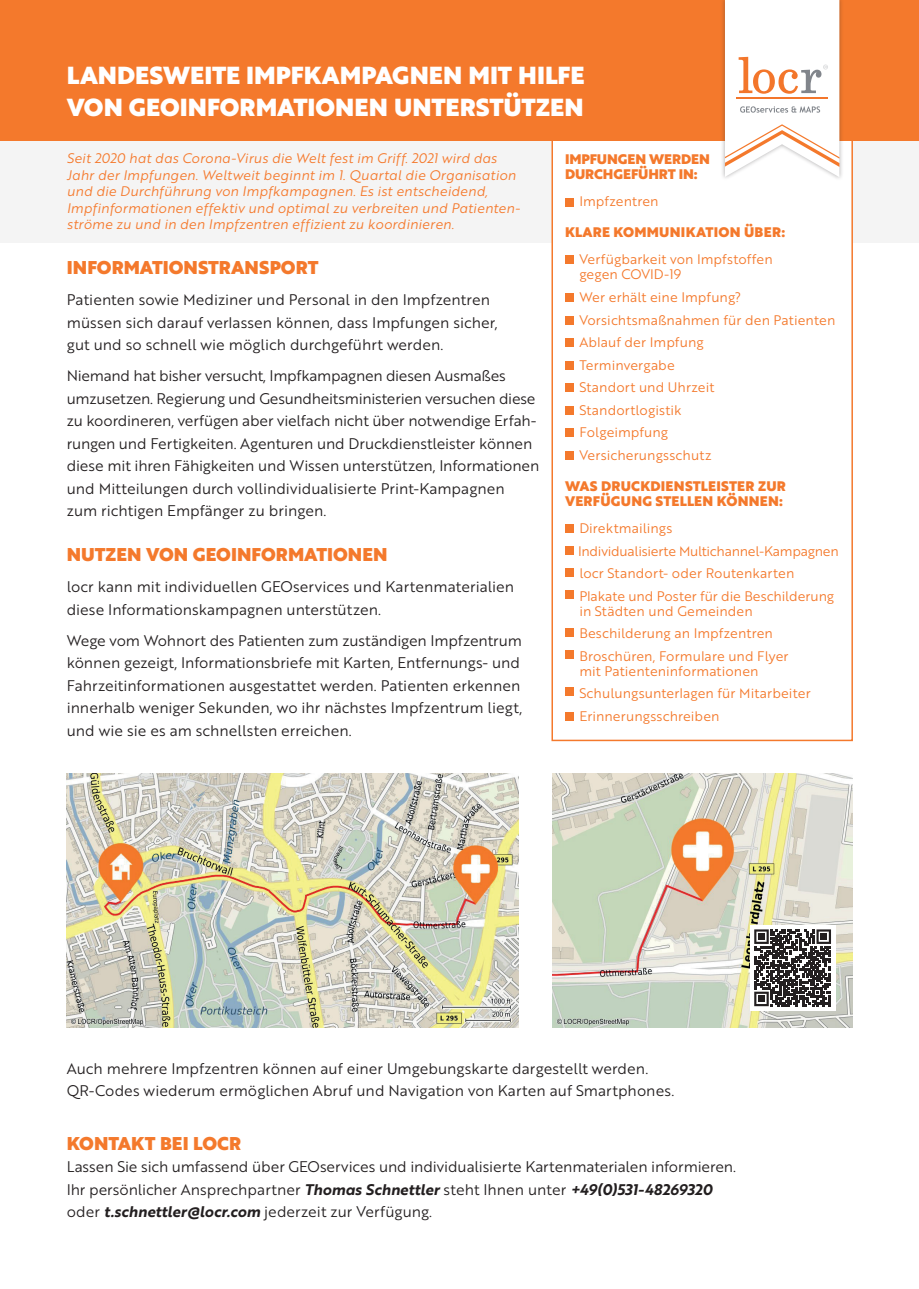
<style>
.page{position:relative;width:919px;height:1289px;background:#fff}
.page>*{position:absolute;margin:0;border:0;box-sizing:border-box;transform-origin:0 0}
.t1{font:24px/31.5px "Brother 1816 Black";color:#fff}
.Absatzformat_1{font:18px "Brother 1816 Black";letter-spacing:.005em;color:#f4792c}
.Absatzformat_2{font:15px/22.5px "Brother 1816 Book";color:#231f20}
.Absatzformat_1-2{font:15px/22.5px "Brother 1816 Book";color:#231f20}
.t2{font:13.5px/15px "Brother 1816 Book";letter-spacing:.005em;color:#f4792c}
.Absatzformat_2-2{font:13.5px/16.5px "Brother 1816 Book Italic";letter-spacing:.01em;color:#f4792c}
.t3{font:13.5px/15px "Brother 1816 Black";letter-spacing:.01em;color:#f4792c}
.t4{font:13.5px "Brother 1816 Book";letter-spacing:-.02em;color:#f4792c}
.s1{font-family:"Brother 1816 Bold Italic"}
</style>
<div class="page">
<div style="left:0;top:102px;width:918px;height:141px;background:#f4f4f4"></div>
<div style="left:551px;top:132px;width:301px;height:609px;background:#fff;border:2px solid #f4792c"></div>
<div style="left:0;top:0;width:918px;height:141px;background:#f4792c"></div>
<div style="left:565px;top:198px;width:8px;height:8px;background:#f4792c"></div>
<div style="left:565px;top:255px;width:8px;height:8px;background:#f4792c"></div>
<div style="left:565px;top:383px;width:8px;height:9px;background:#f4792c"></div>
<div style="left:565px;top:406px;width:8px;height:8px;background:#f4792c"></div>
<div style="left:565px;top:428px;width:8px;height:9px;background:#f4792c"></div>
<div style="left:565px;top:451px;width:8px;height:8px;background:#f4792c"></div>
<div style="left:565px;top:361px;width:8px;height:8px;background:#f4792c"></div>
<div style="left:565px;top:338px;width:8px;height:9px;background:#f4792c"></div>
<div style="left:565px;top:316px;width:8px;height:8px;background:#f4792c"></div>
<div style="left:565px;top:293px;width:8px;height:9px;background:#f4792c"></div>
<div style="left:565px;top:524px;width:8px;height:8px;background:#f4792c"></div>
<div style="left:565px;top:650px;width:8px;height:8px;background:#f4792c"></div>
<div style="left:565px;top:687px;width:8px;height:9px;background:#f4792c"></div>
<div style="left:565px;top:712px;width:8px;height:8px;background:#f4792c"></div>
<div style="left:565px;top:628px;width:8px;height:8px;background:#f4792c"></div>
<div style="left:565px;top:590px;width:8px;height:8px;background:#f4792c"></div>
<div style="left:565px;top:568px;width:8px;height:8px;background:#f4792c"></div>
<div style="left:565px;top:546px;width:8px;height:8px;background:#f4792c"></div>
<img style="left:67px;top:773px;width:451px;height:254px">
<img style="left:552px;top:773px;width:300px;height:254px">
<div style="left:720px;top:0;width:123px;height:181px;background:#231f20;opacity:.35"></div>
<svg style="left:724px;top:0;width:115px;height:177px"></svg>
<hr style="left:736px;top:97px;width:92px;height:1px;background:#f3762b">
<div style="left:750px;top:925px;width:85px;height:85px;background:#fff"></div>
<svg style="left:754px;top:929px;width:77px;height:77px"></svg>
<div style="left:758px;top:995px;width:6px;height:7px;background:#231f20"></div>
<p class="t1" style="left:67px;top:59px;width:519px">LANDESWEITE IMPFKAMPAGNEN MIT HILFE<br>VON GEOINFORMATIONEN UNTERSTÜTZEN</p>
<p class="Absatzformat_2-2" style="left:67px;top:149px;width:454px">Seit 2020 hat das Corona-Virus die Welt fest im Griff. 2021 wird das Jahr der Impfungen. Weltweit beginnt im 1. Quartal die Organisation und die Durchführung von Impfkampagnen. Es ist entscheidend, Impfinformationen effektiv und optimal zu verbreiten und Patienten&shy;ströme zu und in den Impfzentren effizient zu koordinieren.</p>
<p class="Absatzformat_1" style="left:67px;top:254px;width:253px">INFORMATIONSTRANSPORT</p>
<p class="Absatzformat_2" style="left:67px;top:288px;width:432px">Patienten sowie Mediziner und Personal in den Impfzentren müssen sich darauf verlassen können, dass Impfungen sicher, gut und so schnell wie möglich durchgeführt werden.</p>
<p class="Absatzformat_2" style="left:67px;top:364px;width:474px">Niemand hat bisher versucht, Impfkampagnen diesen Ausmaßes umzusetzen. Regierung und Gesundheitsministerien versuchen diese zu koordineren, verfügen aber vielfach nicht über notwendige Erfah&shy;rungen und Fertigkeiten. Agenturen und Druckdienstleister können diese mit ihren Fähigkeiten und Wissen unterstützen, Informationen und Mitteilungen durch vollindividualisierte Print-Kampagnen<br>zum richtigen Empfänger zu bringen.</p>
<p class="Absatzformat_1" style="left:67px;top:541px;width:322px">NUTZEN VON GEOINFORMATIONEN</p>
<p class="Absatzformat_2" style="left:67px;top:575px;width:449px">locr kann mit individuellen GEOservices und Kartenmaterialien diese Informationskampagnen unterstützen.</p>
<p class="Absatzformat_2" style="left:67px;top:628px;width:457px">Wege vom Wohnort des Patienten zum zuständigen Impfzentrum können gezeigt, Informationsbriefe mit Karten, Entfernungs- und Fahrzeitinformationen ausgestattet werden. Patienten erkennen innerhalb weniger Sekunden, wo ihr nächstes Impfzentrum liegt, und wie sie es am schnellsten erreichen.</p>
<p class="t3" style="left:565px;top:151px;width:146px">IMPFUNGEN WERDEN<br>DURCHGEFÜHRT IN:</p>
<p class="t2" style="left:579px;top:193px;width:81px">Impfzentren</p>
<p class="t3" style="left:565px;top:225px;width:222px">KLARE KOMMUNIKATION ÜBER:</p>
<p class="t2" style="left:579px;top:251px;width:195px">Verfügbarkeit von Impfstoffen gegen COVID-19</p>
<p class="t2" style="left:579px;top:289px;width:163px">Wer erhält eine Impfung?</p>
<p class="t2" style="left:579px;top:311px;width:257px">Vorsichtsmaßnahmen für den Patienten</p>
<p class="t2" style="left:579px;top:334px;width:126px">Ablauf der Impfung</p>
<p class="t2" style="left:579px;top:356px;width:97px">Terminvergabe</p>
<p class="t2" style="left:579px;top:379px;width:136px">Standort und Uhrzeit</p>
<p class="t2" style="left:579px;top:401px;width:104px">Standortlogistik</p>
<p class="t2" style="left:579px;top:424px;width:90px">Folgeimpfung</p>
<p class="t2" style="left:579px;top:446px;width:133px">Versicherungsschutz</p>
<p class="t3" style="left:565px;top:478px;width:222px">WAS DRUCKDIENSTLEISTER ZUR<br>VERFÜGUNG STELLEN KÖNNEN:</p>
<p class="t2" style="left:579px;top:520px;width:94px">Direktmailings</p>
<p class="t4" style="left:578px;top:541px;width:262px">Individualisierte Multichannel-Kampagnen</p>
<p class="t2" style="left:579px;top:565px;width:216px">locr Standort- oder Routenkarten</p>
<p class="t2" style="left:579px;top:587px;width:256px">Plakate und Poster für die Beschilderung in Städten und Gemeinden</p>
<p class="t2" style="left:579px;top:625px;width:195px">Beschilderung an Impfzentren</p>
<p class="t2" style="left:579px;top:647px;width:211px">Broschüren, Formulare und Flyer mit Patienteninformationen</p>
<p class="t2" style="left:579px;top:685px;width:233px">Schulungsunterlagen für Mitarbeiter</p>
<p class="t2" style="left:579px;top:707px;width:142px">Erinnerungsschreiben</p>
<p class="Absatzformat_2" style="left:67px;top:1056px;width:609px">Auch mehrere Impfzentren können auf einer Umgebungskarte dargestellt werden.<br>QR-Codes wiederum ermöglichen Abruf und Navigation von Karten auf Smartphones.</p>
<p class="Absatzformat_1" style="left:67px;top:1129px;width:176px">KONTAKT BEI LOCR</p>
<p class="Absatzformat_1-2" style="left:67px;top:1154px;width:670px">Lassen Sie sich umfassend über GEOservices und individualisierte Kartenmaterialen informieren.<br>Ihr persönlicher Ansprechpartner <span class="s1">Thomas Schnettler</span> steht Ihnen unter <span class="s1">+49(0)531-48269320 </span>oder <span class="s1">t.schnettler@locr.com</span> jederzeit zur Verfügung.</p>
</div>
